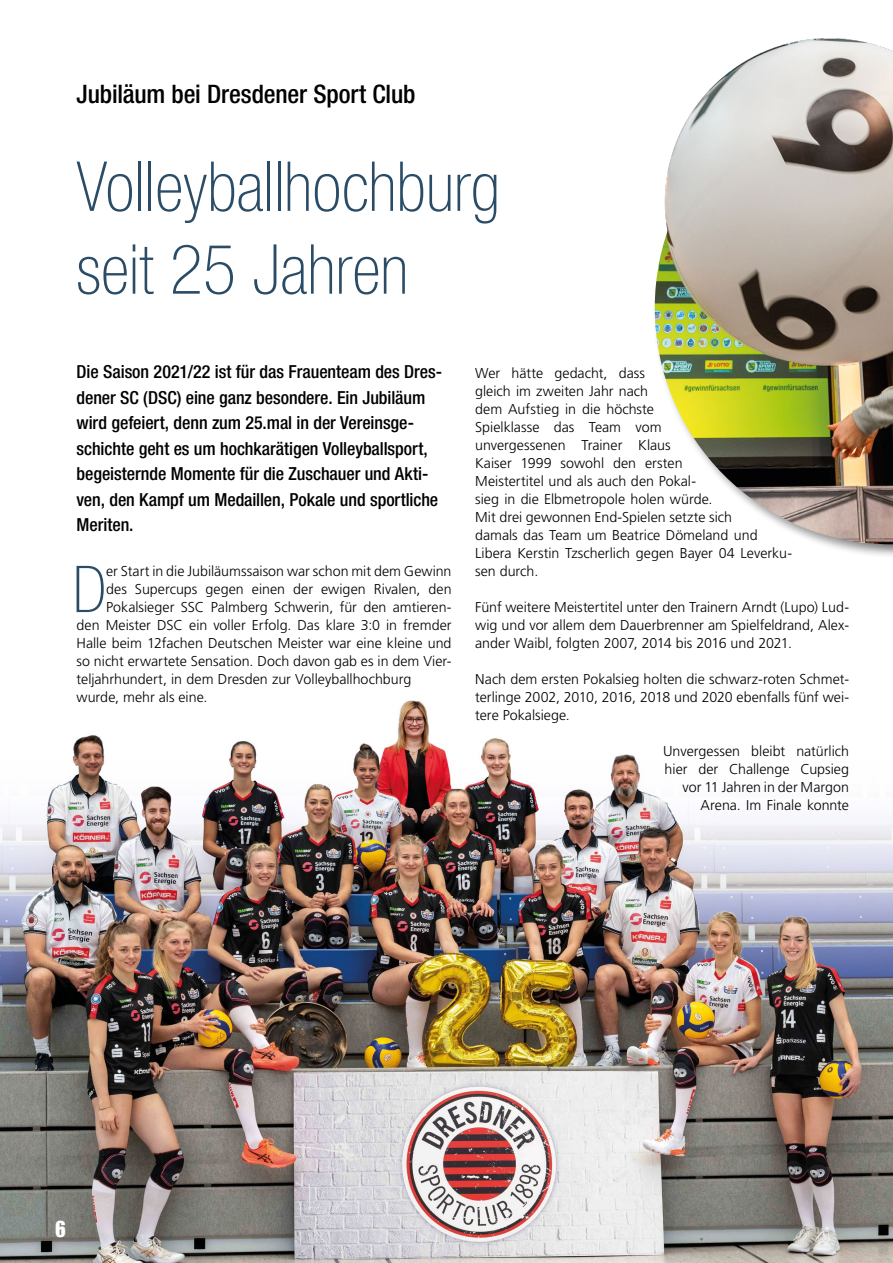
<style>
.page{position:relative;width:893px;height:1263px;background:#fff}
.page>*{position:absolute;margin:0;border:0;box-sizing:border-box;transform-origin:0 0}
.t1{font:100 condensed 69px/82.8px "Helvetica Neue LT Std";color:#2a4c67}
.t2{font:100 condensed 64.65px "Helvetica Neue LT Std";color:#2a4c67}
.t3{font:500 condensed 25.5px "Helvetica Neue LT Std";letter-spacing:-.005em;color:#000}
.t4{font:22.5px "Impact LT Std";color:#fff}
.t5{font:500 condensed 18px/25.5px "Helvetica Neue LT Std";letter-spacing:-.005em;color:#000}
.t6{font:300 14.25px/18px "Frutiger LT Std";color:#000;text-align:justify}
</style>
<div class="page">
<img style="left:0;top:700px;width:893px;height:563px">
<div style="left:652px;top:70px;width:241px;height:488px;background:#000;opacity:.4"></div>
<img style="left:655px;top:392px;width:238px;height:152px">
<img style="left:655px;top:38px;width:238px;height:354px">
<h3 class="t3" style="left:77px;top:79px;width:340px">Jubiläum bei Dresdener Sport Club</h3>
<h1 class="t1" style="left:77px;top:145px;width:425px">Volleyballhochburg seit 25 Jahren</h1>
<p class="t5" style="left:77px;top:359px;width:367px">Die Saison 2021/22 ist für das Frauenteam des Dres&shy;dener SC (DSC) eine ganz besondere. Ein Jubiläum wird gefeiert, denn zum 25.mal in der Vereinsge&shy;schichte geht es um hochkarätigen Volleyballsport, begeisternde Momente für die Zuschauer und Akti&shy;ven, den Kampf um Medaillen, Pokale und sportliche Meriten.</p>
<h2 class="t2" style="left:73px;top:553px;width:35px">D</h2>
<p class="t6" style="left:106px;top:562px;width:347px">er Start in die Jubiläumssaison war schon mit dem Gewinn</p>
<p class="t6" style="left:106px;top:580px;width:347px">des Supercups gegen einen der ewigen Rivalen, den</p>
<p class="t6" style="left:106px;top:598px;width:347px">Pokalsieger SSC Palmberg Schwerin, für den amtieren-</p>
<p class="t6" style="left:77px;top:616px;width:377px">den Meister DSC ein voller Erfolg. Das klare 3:0 in fremder</p>
<p class="t6" style="left:77px;top:634px;width:376px">Halle beim 12fachen Deutschen Meister war eine kleine und</p>
<p class="t6" style="left:77px;top:652px;width:377px">so nicht erwartete Sensation. Doch davon gab es in dem Vier-</p>
<p class="t6" style="left:77px;top:670px;width:336px">teljahrhundert, in dem Dresden zur Volleyballhochburg</p>
<p class="t6" style="left:77px;top:688px;width:132px">wurde, mehr als eine.</p>
<p class="t6" style="left:475px;top:364px;width:318px;text-align:left">Wer hätte gedacht, dass<br>gleich im zweiten Jahr nach<br>dem Aufstieg in die höchste<br>Spielklasse das Team vom<br>unvergessenen Trainer Klaus<br>Kaiser 1999 sowohl den ersten<br>Meistertitel und als auch den Pokal-<br>sieg in die Elbmetropole holen würde.<br>Mit drei gewonnen End-Spielen setzte sich<br>damals das Team um Beatrice Dömeland und<br>Libera Kerstin Tzscherlich gegen Bayer 04 Leverku&shy;sen durch.</p>
<p class="t6" style="left:475px;top:598px;width:375px">Fünf weitere Meistertitel unter den Trainern Arndt (Lupo) Lud&shy;wig und vor allem dem Dauerbrenner am Spielfeldrand, Alex&shy;ander Waibl, folgten 2007, 2014 bis 2016 und 2021.</p>
<p class="t6" style="left:475px;top:670px;width:375px">Nach dem ersten Pokalsieg holten die schwarz-roten Schmet&shy;terlinge 2002, 2010, 2016, 2018 und 2020 ebenfalls fünf wei&shy;tere Pokalsiege.</p>
<p class="t6" style="left:663px;top:742px;width:188px;text-align:right">Unvergessen bleibt natürlich hier der Challenge Cupsieg vor 11 Jahren in der Margon<br>Arena. Im Finale konnte</p>
<h3 class="t4" style="left:55px;top:1216px;width:12px">6</h3>
</div>
